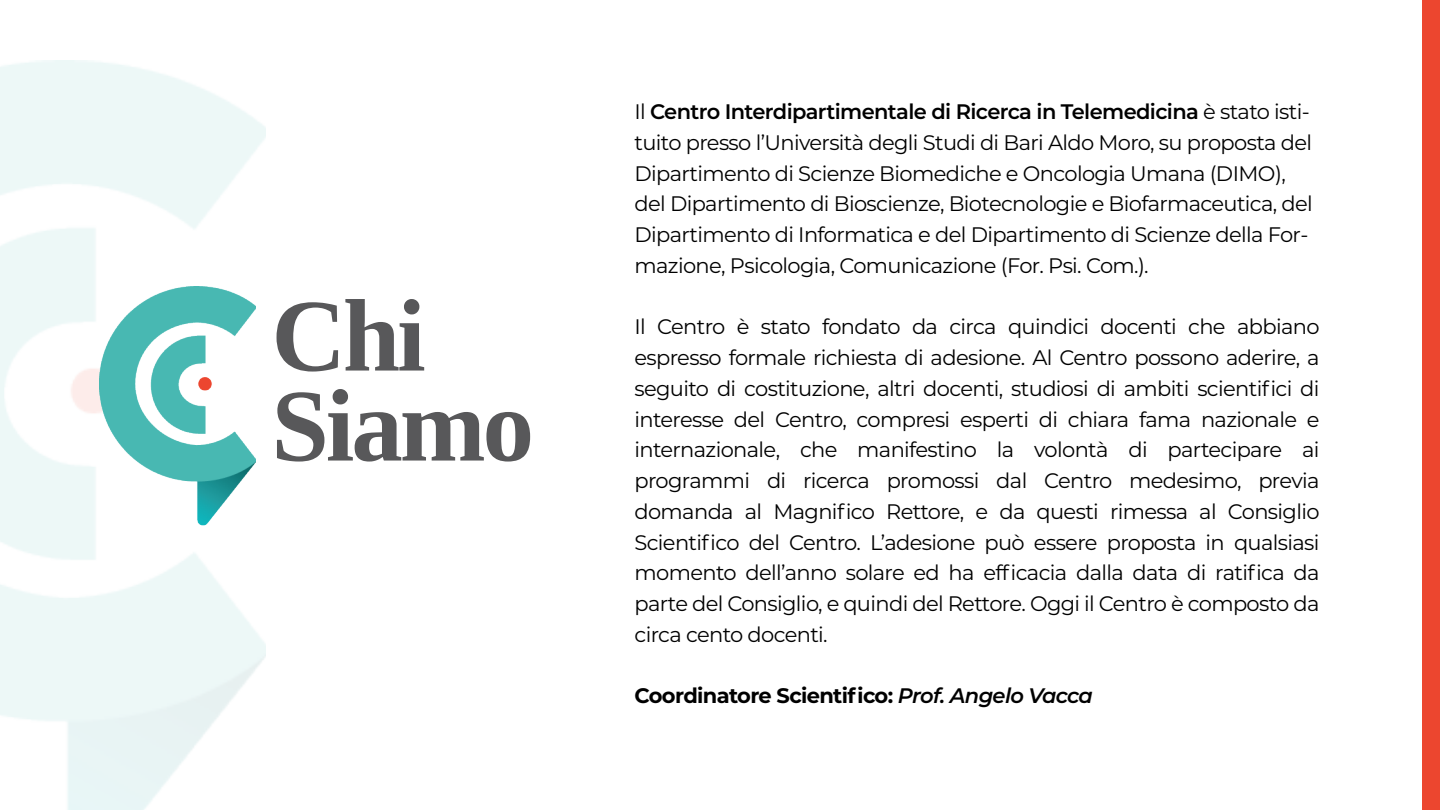
<style>
.page{position:relative;width:1440px;height:810px;background:#fff}
.page>*{position:absolute;margin:0;border:0;box-sizing:border-box;transform-origin:0 0}
.t1{font:700 103.12px/90px "Ascender Serif W02";letter-spacing:-.03em;color:#58585a}
.t2{font:21px/30.8px "Montserrat";letter-spacing:-.03em;color:#000}
.t3{font:700 21px "Montserrat";letter-spacing:-.03em;color:#000}
.s1{font-weight:600}
.s2{font-weight:600;font-style:italic}
</style>
<div class="page">
<img style="left:99px;top:286px;width:157px;height:240px">
<div style="left:1422px;top:0;width:18px;height:810px;background:#ec462f"></div>
<h1 class="t1" style="left:272px;top:293px;width:264px">Chi<br>Siamo</h1>
<p class="t2" style="left:634px;top:96px;width:680px">Il <span class="s1">Centro Interdipartimentale di Ricerca in Telemedicina</span> è stato isti&shy;tuito presso l’Università degli Studi di Bari Aldo Moro, su proposta del Dipartimento di Scienze Biomediche e Oncologia Umana (DIMO), del Dipartimento di Bioscienze, Biotecnologie e Biofarmaceutica, del Dipartimento di Informatica e del Dipartimento di Scienze della For&shy;mazione, Psicologia, Comunicazione (For. Psi. Com.).</p>
<p class="t2" style="left:634px;top:311px;width:687px;text-align:justify">Il Centro è stato fondato da circa quindici docenti che abbiano espresso formale richiesta di adesione. Al Centro possono aderire, a seguito di costituzione, altri docenti, studiosi di ambiti scientifici di interesse del Centro, compresi esperti di chiara fama nazionale e internazionale, che manifestino la volontà di partecipare ai programmi di ricerca promossi dal Centro medesimo, previa domanda al Magnifico Rettore, e da questi rimessa al Consiglio Scientifico del Centro. L’adesione può essere proposta in qualsiasi momento dell’anno solare ed ha efficacia dalla data di ratifica da parte del Consiglio, e quindi del Rettore. Oggi il Centro è composto da circa cento docenti.</p>
<p class="t3" style="left:634px;top:681px;width:460px">Coordinatore Scientifico: <span class="s2">Prof. Angelo Vacca</span></p>
</div>
